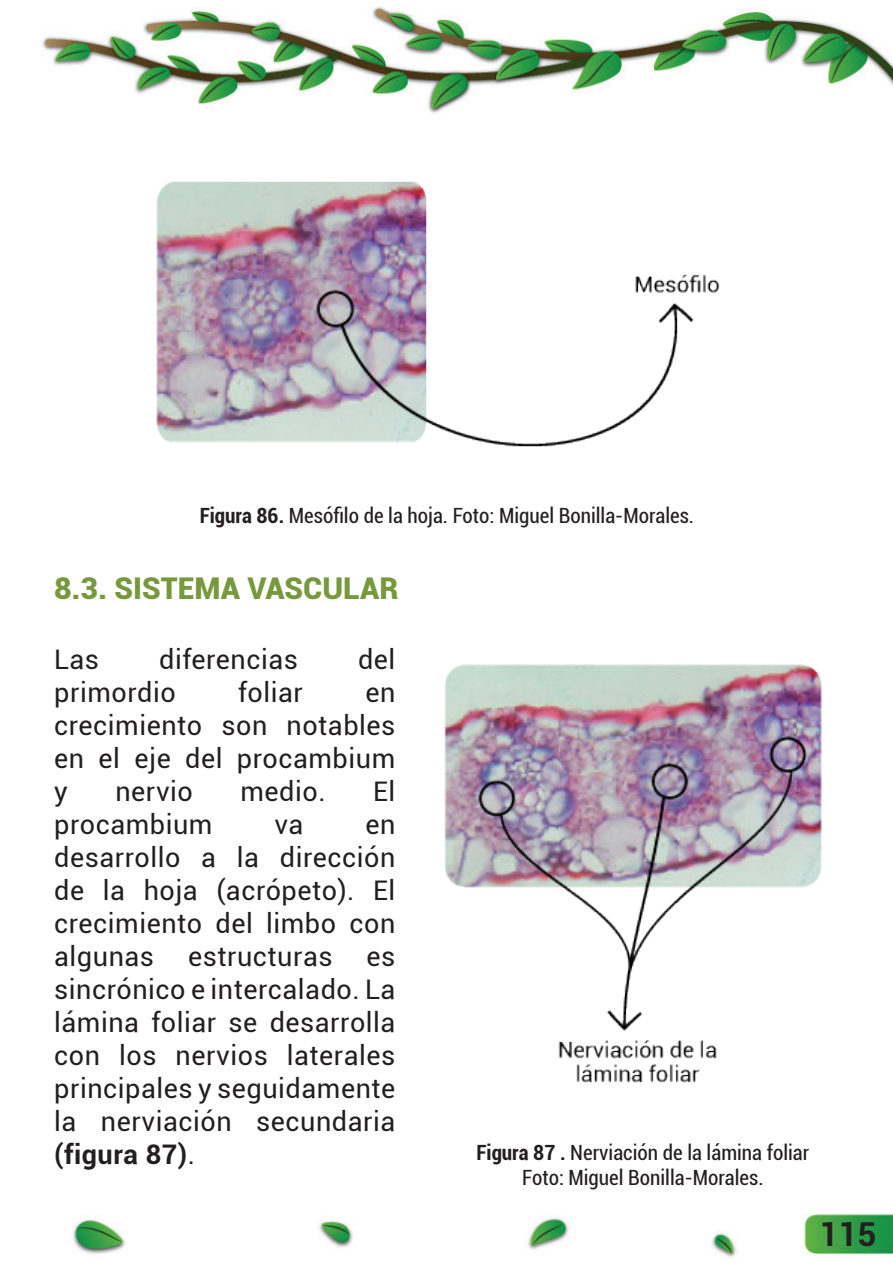
<style>
.page{position:relative;width:893px;height:1263px;background:#fff}
.page>*{position:absolute;margin:0;border:0;box-sizing:border-box;transform-origin:0 0}
.t1{font:700 33px "Roboto";color:#231f20}
.t2{font:900 30px "Roboto";color:#77983d}
.t3{font:27px/33px "Roboto";letter-spacing:.02em;color:#231f20;text-align:justify}
.t4{font:condensed 21px/25.2px "Roboto";color:#231f20;text-align:center}
.s1{font-weight:700}
</style>
<div class="page">
<img style="left:42px;top:7px;width:851px;height:1251px">
<img style="left:54px;top:150px;width:783px;height:327px">
<img style="left:436px;top:647px;width:391px;height:478px">
<p class="t4" style="left:200px;top:502px;width:496px"><span class="s1">Figura 86.</span> Mesófilo de la hoja. Foto: Miguel Bonilla-Morales.</p>
<p class="t2" style="left:54px;top:567px;width:346px">8.3. SISTEMA VASCULAR</p>
<p class="t3" style="left:54px;top:642px;width:46px">Las</p>
<p class="t3" style="left:159px;top:642px;width:140px">diferencias</p>
<p class="t3" style="left:358px;top:642px;width:39px">del</p>
<p class="t3" style="left:54px;top:675px;width:123px">primordio</p>
<p class="t3" style="left:238px;top:675px;width:66px">foliar</p>
<p class="t3" style="left:54px;top:675px;width:343px;text-indent:311px">en crecimiento son notables en el eje del procambium y</p>
<p class="t3" style="left:115px;top:774px;width:79px">nervio</p>
<p class="t3" style="left:240px;top:774px;width:87px">medio.</p>
<p class="t3" style="left:373px;top:774px;width:24px">El</p>
<p class="t3" style="left:54px;top:807px;width:160px">procambium</p>
<p class="t3" style="left:275px;top:807px;width:30px">va</p>
<p class="t3" style="left:54px;top:807px;width:343px;text-indent:311px">en desarrollo a la dirección de la hoja (acrópeto). El crecimiento del limbo con algunas</p>
<p class="t3" style="left:188px;top:939px;width:146px">estructuras</p>
<p class="t3" style="left:54px;top:939px;width:343px;text-indent:312px">es sincrónico e intercalado. La lámina foliar se desarrolla con los nervios laterales principales y seguidamente la nerviación secundaria <span class="s1">(figura 87)</span>.</p>
<p class="t4" style="left:476px;top:1139px;width:334px"><span class="s1">Figura 87 .</span> Nerviación de la lámina foliar<br>Foto: Miguel Bonilla-Morales.</p>
<p class="t1" style="left:820px;top:1211px;width:58px">115</p>
</div>
